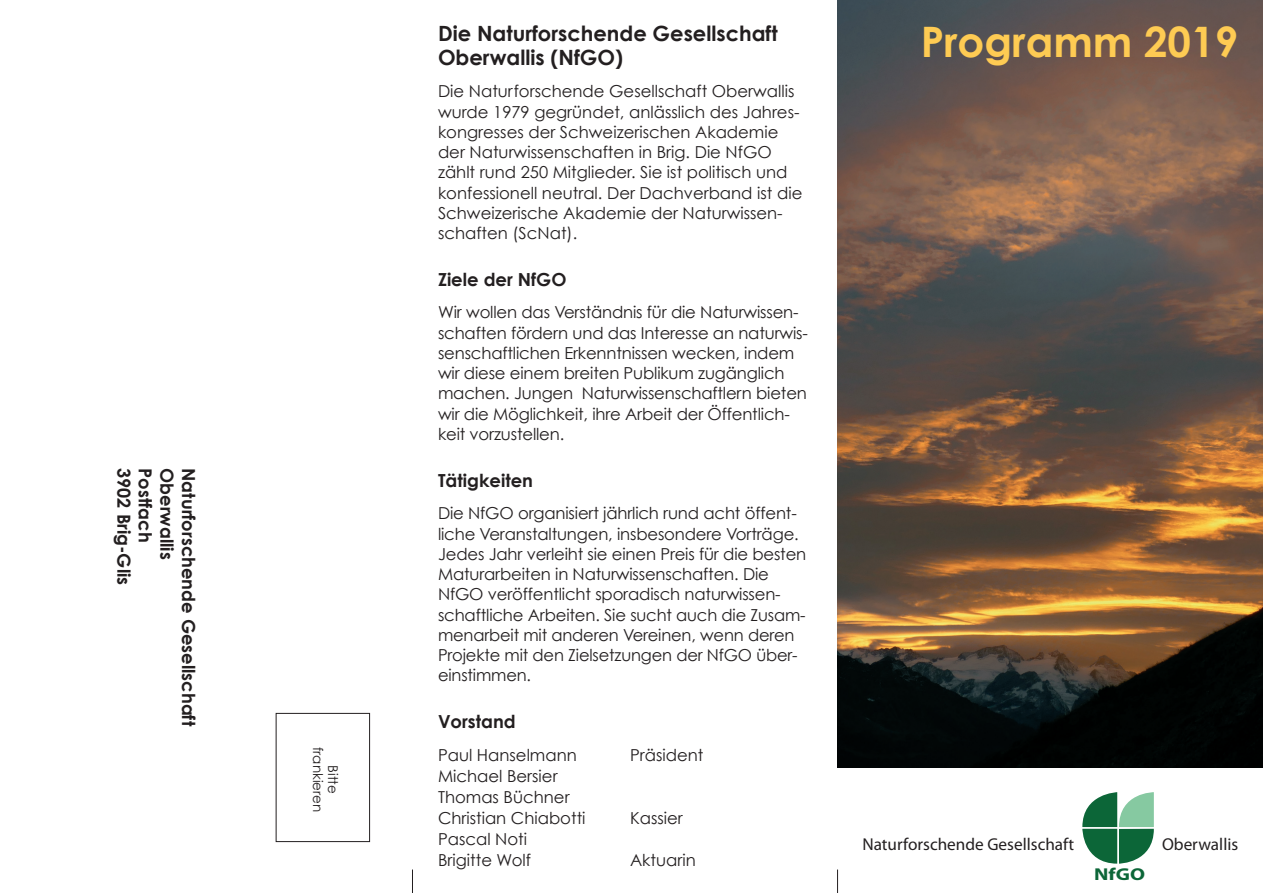
<style>
.page{position:relative;width:1263px;height:893px;background:#fff}
.page>*{position:absolute;margin:0;border:0;box-sizing:border-box;transform-origin:0 0}
.t1{font:700 42px "Century Gothic";color:#fecb53}
.t2{font:700 21px/24px "Century Gothic";color:#231f20}
.t3{font:700 18px "Century Gothic";color:#231f20}
.t4{font:17.25px "Myriad Pro";color:#231f20}
.t5{font:700 17.25px "Myriad Pro";color:#0c6638;scale:1.21 1}
.t6{font:16.5px/20.2px "Century Gothic";letter-spacing:-.01em;color:#231f20}
.t7{font:13.5px/15px "Century Gothic";color:#231f20;text-align:center}
</style>
<div class="page">
<img style="left:838px;top:0;width:425px;height:767px">
<div style="left:276px;top:713px;width:94px;height:129px;border:1px solid #231f20"></div>
<svg style="left:1082px;top:792px;width:72px;height:72px"></svg>
<svg style="left:412px;top:869px;width:1px;height:24px"></svg>
<svg style="left:837px;top:869px;width:1px;height:24px"></svg>
<p class="t3" style="left:135px;top:468px;width:118px;rotate:90deg">3902 Brig-Glis</p>
<p class="t3" style="left:157px;top:468px;width:76px;rotate:90deg">Postfach</p>
<p class="t3" style="left:178px;top:468px;width:93px;rotate:90deg">Oberwallis</p>
<p class="t3" style="left:200px;top:468px;width:259px;rotate:90deg">Naturforschende Gesellschaft</p>
<p class="t7" style="left:341px;top:747px;width:67px;rotate:90deg">Bitte frankieren</p>
<p class="t2" style="left:438px;top:21px;width:341px">Die Naturforschende Gesellschaft<br>Oberwallis (NfGO)</p>
<p class="t6" style="left:438px;top:81px;width:366px">Die Naturforschende Gesellschaft Oberwallis wurde 1979 gegründet, anlässlich des Jahres&shy;kongresses der Schweizerischen Akademie der Naturwissenschaften in Brig. Die NfGO zählt rund 250 Mitglieder. Sie ist politisch und konfessionell neutral. Der Dachverband ist die Schweizerische Akademie der Naturwissen&shy;schaften (ScNat).</p>
<p class="t3" style="left:438px;top:268px;width:130px">Ziele der NfGO</p>
<p class="t6" style="left:438px;top:302px;width:371px">Wir wollen das Verständnis für die Naturwissen&shy;schaften fördern und das Interesse an naturwis&shy;senschaftlichen Erkenntnissen wecken, indem wir diese einem breiten Publikum zugänglich machen. Jungen Naturwissenschaftlern bieten wir die Möglichkeit, ihre Arbeit der Öffentlich&shy;keit vorzustellen.</p>
<p class="t3" style="left:438px;top:469px;width:97px">Tätigkeiten</p>
<p class="t6" style="left:438px;top:503px;width:370px">Die NfGO organisiert jährlich rund acht öffent&shy;liche Veranstaltungen, insbesondere Vorträge.<br>Jedes Jahr verleiht sie einen Preis für die besten Maturarbeiten in Naturwissenschaften. Die NfGO veröffentlicht sporadisch naturwissen&shy;schaftliche Arbeiten. Sie sucht auch die Zusam&shy;menarbeit mit anderen Vereinen, wenn deren Projekte mit den Zielsetzungen der NfGO über&shy;einstimmen.</p>
<p class="t3" style="left:438px;top:710px;width:79px">Vorstand</p>
<p class="t6" style="left:438px;top:745px;width:140px">Paul Hanselmann</p>
<p class="t6" style="left:630px;top:745px;width:75px">Präsident</p>
<p class="t6" style="left:438px;top:766px;width:149px;line-height:21px">Michael Bersier<br>Thomas Büchner<br>Christian Chiabotti</p>
<p class="t6" style="left:630px;top:808px;width:54px">Kassier</p>
<p class="t6" style="left:438px;top:829px;width:94px;line-height:21px">Pascal Noti<br>Brigitte Wolf</p>
<p class="t6" style="left:630px;top:850px;width:67px">Aktuarin</p>
<h1 class="t1" style="left:921px;top:15px;width:319px">Programm 2019</h1>
<p class="t4" style="left:862px;top:833px;width:213px">Naturforschende Gesellschaft</p>
<p class="t4" style="left:1162px;top:833px;width:78px">Oberwallis</p>
<p class="t5" style="left:1094px;top:863px;width:44px">NfGO</p>
</div>
